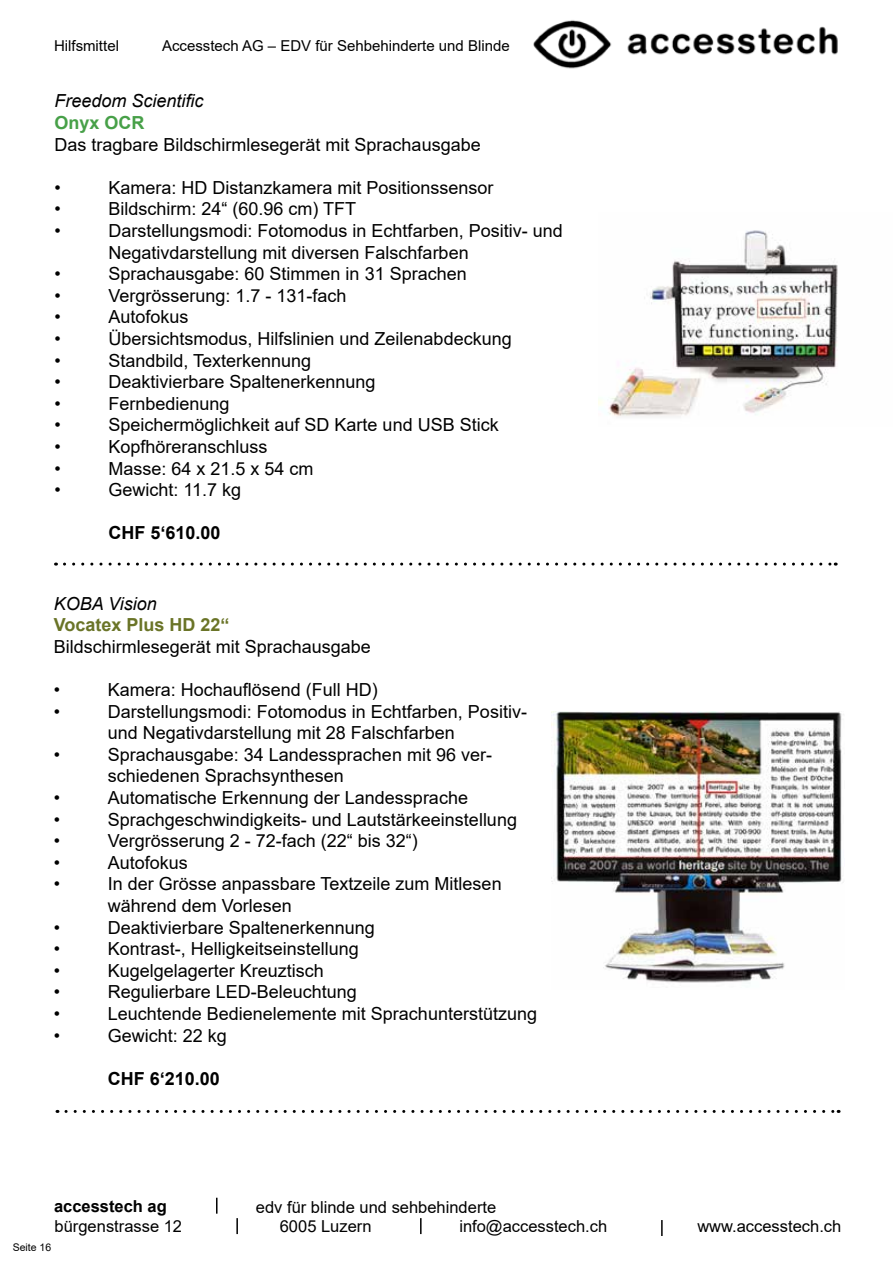
<style>
.page{position:relative;width:893px;height:1263px;background:#fff}
.page>*{position:absolute;margin:0;border:0;box-sizing:border-box;transform-origin:0 0}
.t1{font:18px/21.6px "Arial";color:#000}
.t2{font:italic 18px "Arial";color:#000}
.t3{font:700 18px "Arial";color:#000}
.t4{font:700 18px "Arial";color:#6a7427}
.t5{font:700 18px "Arial";color:#47a048}
.t6{font:16.5px "Arial";color:#000}
.t7{font:700 16.5px "Arial";color:#000}
.t8{font:15px "Arial";color:#000}
.t9{font:10.5px "Arial";color:#000}
</style>
<div class="page">
<svg style="left:216px;top:1198px;width:2px;height:16px"></svg>
<svg style="left:236px;top:1218px;width:2px;height:16px"></svg>
<svg style="left:420px;top:1218px;width:2px;height:16px"></svg>
<svg style="left:661px;top:1220px;width:2px;height:16px"></svg>
<img style="left:533px;top:20px;width:305px;height:49px">
<svg style="left:66px;top:1110px;width:773px;height:3px"></svg>
<img style="left:552px;top:711px;width:290px;height:272px">
<img style="left:599px;top:230px;width:239px;height:187px">
<svg style="left:64px;top:563px;width:772px;height:3px"></svg>
<p class="t8" style="left:54px;top:35px;width:66px">Hilfsmittel</p>
<p class="t8" style="left:162px;top:35px;width:349px">Accesstech AG – EDV für Sehbehinderte und Blinde</p>
<p class="t2" style="left:55px;top:89px;width:151px">Freedom Scientific</p>
<p class="t5" style="left:55px;top:110px;width:92px">Onyx OCR</p>
<p class="t1" style="left:55px;top:133px;width:428px">Das tragbare Bildschirmlesegerät mit Sprachausgabe</p>
<p class="t1" style="left:55px;top:177px;width:8px">•</p>
<p class="t1" style="left:109px;top:177px;width:387px">Kamera: HD Distanzkamera mit Positionssensor</p>
<p class="t1" style="left:55px;top:198px;width:8px">•</p>
<p class="t1" style="left:109px;top:198px;width:249px">Bildschirm: 24“ (60.96 cm) TFT</p>
<p class="t1" style="left:55px;top:220px;width:8px">•</p>
<p class="t1" style="left:109px;top:220px;width:456px">Darstellungsmodi: Fotomodus in Echtfarben, Positiv- und<br>Negativdarstellung mit diversen Falschfarben</p>
<p class="t1" style="left:55px;top:263px;width:8px">•</p>
<p class="t1" style="left:109px;top:263px;width:360px">Sprachausgabe: 60 Stimmen in 31 Sprachen</p>
<p class="t1" style="left:55px;top:285px;width:8px">•</p>
<p class="t1" style="left:109px;top:285px;width:240px">Vergrösserung: 1.7 - 131-fach</p>
<p class="t1" style="left:55px;top:306px;width:8px">•</p>
<p class="t1" style="left:109px;top:306px;width:82px">Autofokus</p>
<p class="t1" style="left:55px;top:328px;width:8px">•</p>
<p class="t1" style="left:109px;top:328px;width:405px">Übersichtsmodus, Hilfslinien und Zeilenabdeckung</p>
<p class="t1" style="left:55px;top:349px;width:8px">•</p>
<p class="t1" style="left:109px;top:349px;width:204px">Standbild, Texterkennung</p>
<p class="t1" style="left:55px;top:371px;width:8px">•</p>
<p class="t1" style="left:109px;top:371px;width:269px">Deaktivierbare Spaltenerkennung</p>
<p class="t1" style="left:55px;top:393px;width:8px">•</p>
<p class="t1" style="left:109px;top:393px;width:123px">Fernbedienung</p>
<p class="t1" style="left:55px;top:414px;width:8px">•</p>
<p class="t1" style="left:109px;top:414px;width:392px">Speichermöglichkeit auf SD Karte und USB Stick</p>
<p class="t1" style="left:55px;top:436px;width:8px">•</p>
<p class="t1" style="left:109px;top:436px;width:161px">Kopfhöreranschluss</p>
<p class="t1" style="left:55px;top:457px;width:8px">•</p>
<p class="t1" style="left:109px;top:457px;width:207px">Masse: 64 x 21.5 x 54 cm</p>
<p class="t1" style="left:55px;top:479px;width:8px">•</p>
<p class="t1" style="left:109px;top:479px;width:134px">Gewicht: 11.7 kg</p>
<p class="t3" style="left:109px;top:520px;width:114px">CHF 5‘610.00</p>
<p class="t2" style="left:54px;top:591px;width:105px">KOBA Vision</p>
<p class="t4" style="left:54px;top:612px;width:177px">Vocatex Plus HD 22“</p>
<p class="t1" style="left:54px;top:635px;width:319px">Bildschirmlesegerät mit Sprachausgabe</p>
<p class="t1" style="left:54px;top:679px;width:8px">•</p>
<p class="t1" style="left:108px;top:679px;width:272px">Kamera: Hochauflösend (Full HD)</p>
<p class="t1" style="left:54px;top:700px;width:8px">•</p>
<p class="t1" style="left:108px;top:700px;width:421px">Darstellungsmodi: Fotomodus in Echtfarben, Positiv&shy;und Negativdarstellung mit 28 Falschfarben</p>
<p class="t1" style="left:54px;top:743px;width:8px">•</p>
<p class="t1" style="left:108px;top:743px;width:386px">Sprachausgabe: 34 Landessprachen mit 96 ver&shy;schiedenen Sprachsynthesen</p>
<p class="t1" style="left:54px;top:787px;width:8px">•</p>
<p class="t1" style="left:108px;top:787px;width:362px">Automatische Erkennung der Landessprache</p>
<p class="t1" style="left:54px;top:808px;width:8px">•</p>
<p class="t1" style="left:108px;top:808px;width:411px">Sprachgeschwindigkeits- und Lautstärkeeinstellung</p>
<p class="t1" style="left:54px;top:830px;width:8px">•</p>
<p class="t1" style="left:108px;top:830px;width:312px">Vergrösserung 2 - 72-fach (22“ bis 32“)</p>
<p class="t1" style="left:54px;top:851px;width:8px">•</p>
<p class="t1" style="left:108px;top:851px;width:82px">Autofokus</p>
<p class="t1" style="left:54px;top:873px;width:8px">•</p>
<p class="t1" style="left:108px;top:873px;width:395px">In der Grösse anpassbare Textzeile zum Mitlesen während dem Vorlesen</p>
<p class="t1" style="left:54px;top:916px;width:8px">•</p>
<p class="t1" style="left:108px;top:916px;width:269px">Deaktivierbare Spaltenerkennung</p>
<p class="t1" style="left:54px;top:938px;width:8px">•</p>
<p class="t1" style="left:108px;top:938px;width:253px">Kontrast-, Helligkeitseinstellung</p>
<p class="t1" style="left:54px;top:959px;width:8px">•</p>
<p class="t1" style="left:108px;top:959px;width:218px">Kugelgelagerter Kreuztisch</p>
<p class="t1" style="left:54px;top:981px;width:8px">•</p>
<p class="t1" style="left:108px;top:981px;width:251px">Regulierbare LED-Beleuchtung</p>
<p class="t1" style="left:54px;top:1003px;width:8px">•</p>
<p class="t1" style="left:108px;top:1003px;width:431px">Leuchtende Bedienelemente mit Sprachunterstützung</p>
<p class="t1" style="left:54px;top:1024px;width:8px">•</p>
<p class="t1" style="left:108px;top:1024px;width:121px">Gewicht: 22 kg</p>
<p class="t3" style="left:108px;top:1066px;width:114px">CHF 6‘210.00</p>
<p class="t7" style="left:54px;top:1194px;width:114px">accesstech ag</p>
<p class="t6" style="left:256px;top:1196px;width:242px">edv für blinde und sehbehinderte</p>
<p class="t6" style="left:55px;top:1215px;width:129px">bürgenstrasse 12</p>
<p class="t6" style="left:280px;top:1215px;width:93px">6005 Luzern</p>
<p class="t6" style="left:459px;top:1215px;width:149px">info@accesstech.ch</p>
<p class="t6" style="left:697px;top:1214px;width:145px">www.accesstech.ch</p>
<p class="t9" style="left:13px;top:1240px;width:40px">Seite 16</p>
</div>
